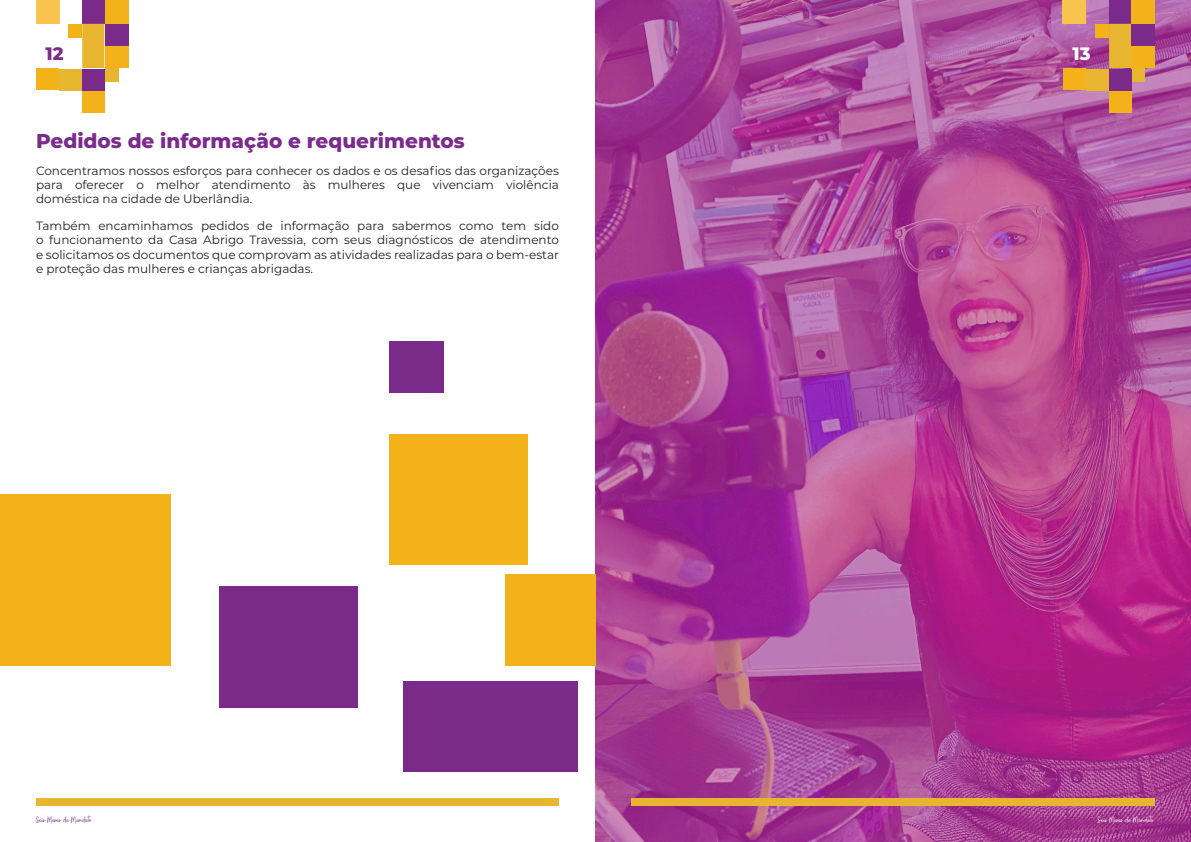
<style>
.page{position:relative;width:1191px;height:842px;background:#fff}
.page>*{position:absolute;margin:0;border:0;box-sizing:border-box;transform-origin:0 0}
.t1{font:800 20px "Montserrat";color:#7a2b8c}
.t2{font:800 18px "Montserrat";color:#7a2b8c}
.t3{font:800 18px "Montserrat";color:#fff}
.t4{font:12px/14.4px "Montserrat";color:#231f20;text-align:justify}
.t5{font:9px "Buffalo";letter-spacing:-.055em;color:#7a2b8a}
.t6{font:9px "Buffalo";letter-spacing:-.055em;color:#fff}
</style>
<div class="page">
<img style="left:595px;top:0;width:596px;height:842px">
<div style="left:36px;top:798px;width:523px;height:7px;background:#e8b530"></div>
<div style="left:69px;top:24px;width:13px;height:13px;background:#f3b219"></div>
<div style="left:36px;top:69px;width:23px;height:21px;background:#f3b219"></div>
<div style="left:105px;top:69px;width:13px;height:13px;background:#e8b530"></div>
<div style="left:82px;top:0;width:22px;height:23px;background:#7a2b8a"></div>
<div style="left:60px;top:69px;width:22px;height:21px;background:#e8b530"></div>
<div style="left:82px;top:69px;width:22px;height:21px;background:#7a2b8a"></div>
<div style="left:82px;top:91px;width:22px;height:22px;background:#f3b219"></div>
<svg style="left:82px;top:24px;width:22px;height:44px"></svg>
<div style="left:105px;top:0;width:23px;height:23px;background:#f3b219"></div>
<div style="left:105px;top:24px;width:23px;height:22px;background:#7a2b8a"></div>
<div style="left:105px;top:46px;width:23px;height:22px;background:#f3b219"></div>
<div style="left:36px;top:0;width:23px;height:23px;background:#f9c34f"></div>
<div style="left:1095px;top:24px;width:13px;height:13px;background:#f3b219"></div>
<div style="left:1062px;top:69px;width:23px;height:21px;background:#f3b219"></div>
<div style="left:1131px;top:69px;width:14px;height:13px;background:#e8b530"></div>
<div style="left:1109px;top:0;width:22px;height:23px;background:#7a2b8a"></div>
<div style="left:1086px;top:69px;width:22px;height:21px;background:#e8b530"></div>
<div style="left:1109px;top:69px;width:22px;height:21px;background:#7a2b8a"></div>
<div style="left:1109px;top:91px;width:22px;height:22px;background:#f3b219"></div>
<svg style="left:1109px;top:24px;width:22px;height:44px"></svg>
<div style="left:1131px;top:0;width:24px;height:23px;background:#f3b219"></div>
<div style="left:1131px;top:24px;width:24px;height:22px;background:#7a2b8a"></div>
<div style="left:1131px;top:46px;width:24px;height:22px;background:#f3b219"></div>
<div style="left:1062px;top:0;width:24px;height:23px;background:#f9c34f"></div>
<div style="left:631px;top:798px;width:524px;height:7px;background:#e8b530"></div>
<div style="left:219px;top:586px;width:138px;height:121px;background:#7a2b8a"></div>
<div style="left:0;top:494px;width:170px;height:171px;background:#f3b219"></div>
<div style="left:389px;top:434px;width:138px;height:131px;background:#f3b219"></div>
<div style="left:403px;top:681px;width:174px;height:90px;background:#7a2b8a"></div>
<div style="left:389px;top:342px;width:54px;height:51px;background:#7a2b8a"></div>
<div style="left:505px;top:574px;width:90px;height:91px;background:#f3b219"></div>
<p class="t2" style="left:46px;top:40px;width:20px">12</p>
<p class="t1" style="left:36px;top:127px;width:430px">Pedidos de informação e requerimentos</p>
<p class="t4" style="left:36px;top:163px;width:524px">Concentramos nossos esforços para conhecer os dados e os desafios das organizações para oferecer o melhor atendimento às mulheres que vivenciam violência doméstica na cidade de Uberlândia.</p>
<p class="t4" style="left:36px;top:218px;width:524px">Também encaminhamos pedidos de informação para sabermos como tem sido o funcionamento da Casa Abrigo Travessia, com seus diagnósticos de atendimento e solicitamos os documentos que comprovam as atividades realizadas para o bem-estar e proteção das mulheres e crianças abrigadas.</p>
<p class="t5" style="left:36px;top:814px;width:57px">Seis Meses de Mandato</p>
<p class="t3" style="left:1072px;top:40px;width:20px">13</p>
<p class="t6" style="left:1098px;top:814px;width:57px">Seis Meses de Mandato</p>
</div>
